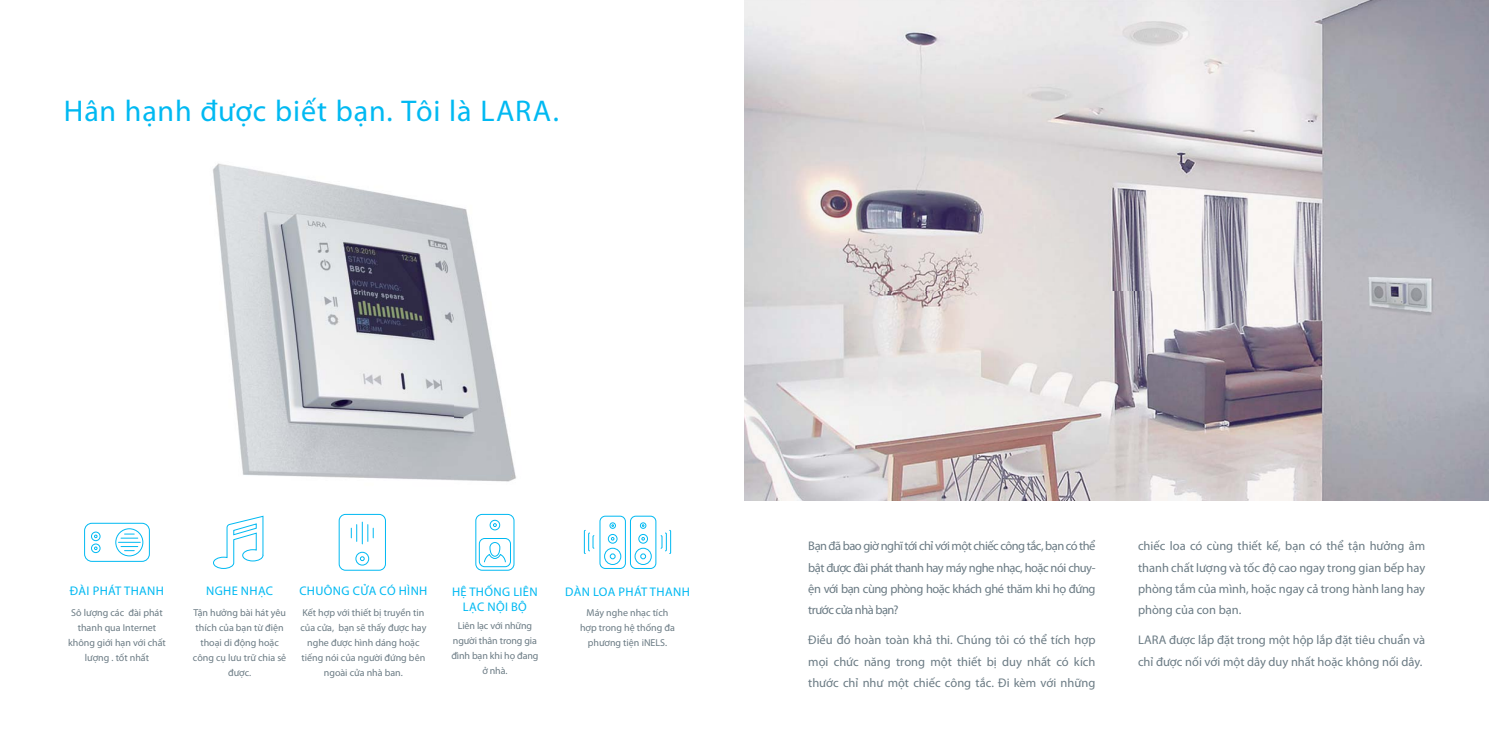
<style>
.page{position:relative;width:1489px;height:745px;background:#fff}
.page>*{position:absolute;margin:0;border:0;box-sizing:border-box;transform-origin:0 0}
.t1{font:30px "Myriad Pro";letter-spacing:.025em;color:#00b9f2}
.t2{font:12.5px/21.2px "Myriad Pro";color:#6b7b84;text-align:justify}
.t3{font:12.5px/15px "Myriad Pro";letter-spacing:.03em;color:#00b9f2;text-align:center}
.t4{font:10px/15px "Myriad Pro";color:#6b7b84;text-align:center}
</style>
<div class="page">
<img style="left:744px;top:0;width:744px;height:500px">
<svg style="left:213px;top:515px;width:51px;height:54px"></svg>
<div style="left:599px;top:515px;width:27px;height:53px;border:1px solid #00b9f2;border-radius:5px"></div>
<div style="left:609px;top:522px;width:7px;height:6px;border:1px solid #00b9f2;border-radius:50%"></div>
<div style="left:608px;top:533px;width:9px;height:10px;border:1px solid #00b9f2;border-radius:50%"></div>
<svg style="left:609px;top:553px;width:6px;height:6px"></svg>
<div style="left:604px;top:547px;width:17px;height:17px;border:1px solid #00b9f2;border-radius:50%"></div>
<div style="left:630px;top:515px;width:26px;height:53px;border:1px solid #00b9f2;border-radius:5px"></div>
<svg style="left:640px;top:522px;width:6px;height:6px"></svg>
<svg style="left:641px;top:537px;width:4px;height:3px"></svg>
<div style="left:638px;top:533px;width:10px;height:10px;border:1px solid #00b9f2;border-radius:50%"></div>
<svg style="left:640px;top:553px;width:6px;height:6px"></svg>
<div style="left:634px;top:547px;width:17px;height:17px;border:1px solid #00b9f2;border-radius:50%"></div>
<svg style="left:660px;top:530px;width:11px;height:24px"></svg>
<svg style="left:583px;top:529px;width:12px;height:25px"></svg>
<svg style="left:484px;top:542px;width:22px;height:21px"></svg>
<div style="left:475px;top:513px;width:39px;height:57px;border:1px solid #00b9f2;border-radius:6px"></div>
<svg style="left:493px;top:523px;width:4px;height:3px"></svg>
<div style="left:489px;top:519px;width:11px;height:11px;border:1px solid #00b9f2;border-radius:50%"></div>
<div style="left:479px;top:537px;width:32px;height:30px;border:1px solid #00b9f2;border-radius:5px"></div>
<img style="left:213px;top:163px;width:303px;height:319px">
<div style="left:84px;top:522px;width:66px;height:39px;border:1px solid #00b9f2;border-radius:7px"></div>
<svg style="left:94px;top:534px;width:4px;height:4px"></svg>
<div style="left:91px;top:531px;width:10px;height:10px;border:1px solid #00b9f2;border-radius:50%"></div>
<div style="left:91px;top:543px;width:10px;height:9px;border:1px solid #00b9f2;border-radius:50%"></div>
<div style="left:115px;top:528px;width:28px;height:28px;border:1px solid #00b9f2;border-radius:50%"></div>
<svg style="left:118px;top:533px;width:22px;height:17px"></svg>
<div style="left:338px;top:513px;width:48px;height:57px;border:1px solid #00b9f2;border-radius:6px"></div>
<svg style="left:360px;top:556px;width:5px;height:4px"></svg>
<div style="left:355px;top:551px;width:14px;height:14px;border:1px solid #00b9f2;border-radius:50%"></div>
<svg style="left:351px;top:521px;width:23px;height:22px"></svg>
<h1 class="t1" style="left:64px;top:99px;width:496px">Hân hạnh được biết bạn. Tôi là LARA.</h1>
<p class="t3" style="left:70px;top:584px;width:96px">ĐÀI PHÁT THANH</p>
<p class="t4" style="left:68px;top:606px;width:99px">Sô lượng các đài phát thanh qua Internet không giới hạn với chất lượng . tốt nhất</p>
<p class="t3" style="left:206px;top:584px;width:69px">NGHE NHẠC</p>
<p class="t4" style="left:193px;top:606px;width:95px">Tận hưởng bài hát yêu thích của bạn từ điện thoại di động hoặc công cụ lưu trữ chia sẻ được.</p>
<p class="t3" style="left:299px;top:584px;width:130px">CHUÔNG CỬA CÓ HÌNH</p>
<p class="t4" style="left:300px;top:606px;width:128px">Kết hợp với thiết bị truyền tin của cửa, bạn sẽ thấy được hay nghe được hình dáng hoặc tiếng nói của người đứng bên ngoài cửa nhà ban.</p>
<p class="t3" style="left:452px;top:584px;width:87px">HỆ THỐNG LIÊN<br>LẠC NỘI BỘ</p>
<p class="t4" style="left:451px;top:618px;width:89px">Liên lạc với những người thân trong gia đình bạn khi họ đang ở nhà.</p>
<p class="t3" style="left:565px;top:584px;width:126px">DÀN LOA PHÁT THANH</p>
<p class="t4" style="left:580px;top:606px;width:96px">Máy nghe nhạc tích hợp trong hệ thống đa phương tiện iNELS.</p>
<p class="t2" style="left:808px;top:536px;width:289px">Bạn đã bao giờ nghĩ tới chỉ với một chiếc công tắc, bạn có thể bật được đài phát thanh hay máy nghe nhạc, hoặc nói chuy&shy;ện với bạn cùng phòng hoặc khách ghé thăm khi họ đứng trước cửa nhà bạn?</p>
<p class="t2" style="left:808px;top:630px;width:289px">Điều đó hoàn toàn khả thi. Chúng tôi có thể tích hợp mọi chức năng trong một thiết bị duy nhất có kích thước chỉ như một chiếc công tắc. Đi kèm với những</p>
<p class="t2" style="left:1137px;top:536px;width:289px">chiếc loa có cùng thiết kế, bạn có thể tận hưởng âm thanh chất lượng và tốc độ cao ngay trong gian bếp hay phòng tắm của mình, hoặc ngay cả trong hành lang hay phòng của con bạn.</p>
<p class="t2" style="left:1137px;top:630px;width:289px">LARA được lắp đặt trong một hộp lắp đặt tiêu chuẩn và chỉ được nối với một dây duy nhất hoặc không nối dây.</p>
</div>
